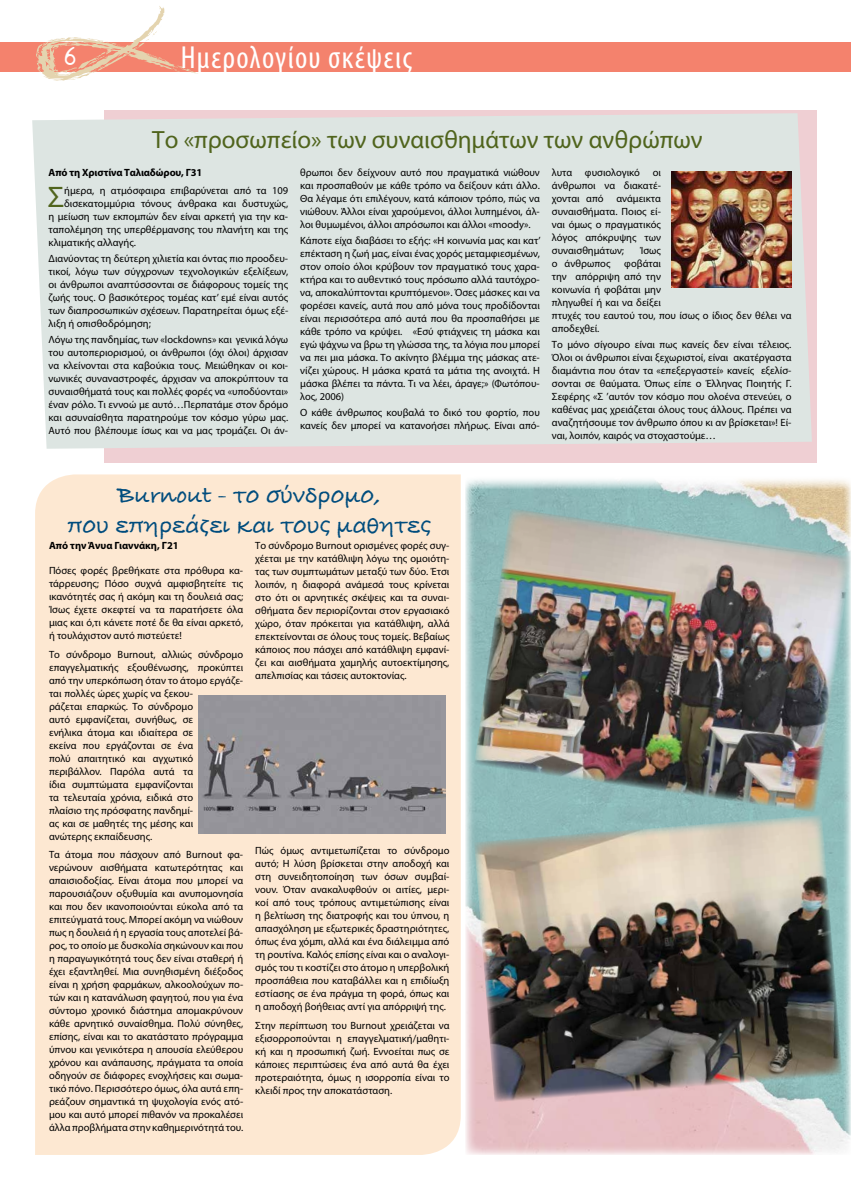
<style>
.page{position:relative;width:851px;height:1191px;background:#fff}
.page>*{position:absolute;margin:0;border:0;box-sizing:border-box;transform-origin:0 0}
.t1{font:condensed 32px "Myriad Pro";letter-spacing:.04em;color:#fff}
.t2{font:29.8px "Myriad Pro";color:#50641d}
.t3{font:700 25px/30px "Bradley Hand ITCTT";color:#004c7d;text-align:center}
.t4{font:25px "Myriad Pro";color:#50641d}
.t5{font:25px "CF Template";color:#fff}
.t6{font:10.5px/13px "Myriad Pro";color:#000;text-align:justify}
.t7{font:700 10.5px "Myriad Pro";letter-spacing:-.005em;color:#000}
</style>
<div class="page">
<div style="left:0;top:43px;width:850px;height:29px;background:#f4826d"></div>
<svg style="left:36px;top:6px;width:163px;height:75px"></svg>
<div style="left:104px;top:111px;width:713px;height:352px;background:#efcfd3"></div>
<div style="left:32px;top:113px;width:779px;height:336px;background:#dde5e2"></div>
<img style="left:671px;top:171px;width:120px;height:117px">
<div style="left:35px;top:474px;width:425px;height:681px;background:#fde8d2"></div>
<img style="left:199px;top:695px;width:246px;height:138px">
<img style="left:465px;top:479px;width:385px;height:676px">
<img style="left:474px;top:814px;width:368px;height:289px">
<img style="left:474px;top:508px;width:376px;height:305px">
<h3 class="t5" style="left:64px;top:38px;width:15px">6</h3>
<h1 class="t1" style="left:181px;top:38px;width:233px">Ημερολογίου σκέψεις</h1>
<h3 class="t4" style="left:152px;top:124px;width:551px">Το «προσωπείο» των συναισθημάτων των ανθρώπων</h3>
<p class="t7" style="left:49px;top:165px;width:155px">Από τη Χριστίνα Ταλιαδώρου, Γ31</p>
<h2 class="t2" style="left:48px;top:179px;width:18px">Σ</h2>
<p class="t6" style="left:64px;top:184px;width:225px">ήμερα, η ατμόσφαιρα επιβαρύνεται από τα 109</p>
<p class="t6" style="left:551px;top:166px;width:111px">λυτα φυσιολογικό οι άνθρωποι να διακατέ&shy;χονται από ανάμεικτα συναισθήματα. Ποιος εί&shy;ναι όμως ο πραγματικός λόγος απόκρυψης των συναισθημάτων;</p>
<p class="t6" style="left:300px;top:166px;width:241px">θρωποι δεν δείχνουν αυτό που πραγματικά νιώθουν και προσπαθούν με κάθε τρόπο να δείξουν κάτι άλλο.<br>Θα λέγαμε ότι επιλέγουν, κατά κάποιον τρόπο, πώς να νιώθουν. Άλλοι είναι χαρούμενοι, άλλοι λυπημένοι, άλ&shy;λοι θυμωμένοι, άλλοι απρόσωποι και άλλοι «moody».</p>
<p class="t6" style="left:300px;top:233px;width:242px">Κάποτε είχα διαβάσει το εξής: «Η κοινωνία μας και κατ’ επέκταση η ζωή μας, είναι ένας χορός μεταμφιεσμένων, στον οποίο όλοι κρύβουν τον πραγματικό τους χαρα&shy;κτήρα και το αυθεντικό τους πρόσωπο αλλά ταυτόχρο&shy;να, αποκαλύπτονται κρυπτόμενοι». Όσες μάσκες και να φορέσει κανείς, αυτά που από μόνα τους προδίδονται είναι περισσότερα από αυτά που θα προσπαθήσει με κάθε τρόπο να κρύψει. «Εσύ φτιάχνεις τη μάσκα και εγώ ψάχνω να βρω τη γλώσσα της, τα λόγια που μπορεί να πει μια μάσκα. Το ακίνητο βλέμμα της μάσκας ατε&shy;νίζει χώρους. Η μάσκα κρατά τα μάτια της ανοιχτά. Η μάσκα βλέπει τα πάντα. Τι να λέει, άραγε;» (Φωτόπου&shy;λος, 2006)</p>
<p class="t6" style="left:300px;top:405px;width:241px">Ο κάθε άνθρωπος κουβαλά το δικό του φορτίο, που κανείς δεν μπορεί να κατανοήσει πλήρως. Είναι από-</p>
<p class="t6" style="left:64px;top:197px;width:225px">δισεκατομμύρια τόνους άνθρακα και δυστυχώς,</p>
<p class="t6" style="left:49px;top:210px;width:241px">η μείωση των εκπομπών δεν είναι αρκετή για την κα-</p>
<p class="t6" style="left:49px;top:223px;width:241px">ταπολέμηση της υπερθέρμανσης του πλανήτη και της</p>
<p class="t6" style="left:49px;top:236px;width:89px">κλιματικής αλλαγής.</p>
<p class="t6" style="left:49px;top:252px;width:241px">Διανύοντας τη δεύτερη χιλιετία και όντας πιο προοδευ&shy;τικοί, λόγω των σύγχρονων τεχνολογικών εξελίξεων, οι άνθρωποι αναπτύσσονται σε διάφορους τομείς της ζωής τους. Ο βασικότερος τομέας κατ’ εμέ είναι αυτός των διαπροσωπικών σχέσεων. Παρατηρείται όμως εξέ&shy;λιξη ή οπισθοδρόμηση;</p>
<p class="t6" style="left:49px;top:333px;width:241px">Λόγω της πανδημίας, των «lockdowns» και γενικά λόγω του αυτοπεριορισμού, οι άνθρωποι (όχι όλοι) άρχισαν να κλείνονται στα καβούκια τους. Μειώθηκαν οι κοι&shy;νωνικές συναναστροφές, άρχισαν να αποκρύπτουν τα συναισθήματά τους και πολλές φορές να «υποδύονται» έναν ρόλο. Τι εννοώ με αυτό…Περπατάμε στον δρόμο και ασυναίσθητα παρατηρούμε τον κόσμο γύρω μας.<br>Αυτό που βλέπουμε ίσως και να μας τρομάζει. Οι άν-</p>
<p class="t6" style="left:640px;top:244px;width:22px">Ίσως</p>
<p class="t6" style="left:551px;top:257px;width:241px;text-align:left;text-indent:72px">φοβάται<br>την απόρριψη από την<br>κοινωνία ή φοβάται μην<br>πληγωθεί ή και να δείξει<br>πτυχές του εαυτού του, που ίσως ο ίδιος δεν θέλει να αποδεχθεί.</p>
<p class="t6" style="left:551px;top:337px;width:241px">Το μόνο σίγουρο είναι πως κανείς δεν είναι τέλειος.<br>Όλοι οι άνθρωποι είναι ξεχωριστοί, είναι ακατέργαστα διαμάντια που όταν τα «επεξεργαστεί» κανείς εξελίσ&shy;σονται σε θαύματα. Όπως είπε ο Έλληνας Ποιητής Γ.<br>Σεφέρης «Σ ’αυτόν τον κόσμο που ολοένα στενεύει, ο καθένας μας χρειάζεται όλους τους άλλους. Πρέπει να αναζητήσουμε τον άνθρωπο όπου κι αν βρίσκεται»! Εί&shy;ναι, λοιπόν, καιρός να στοχαστούμε…</p>
<p class="t6" style="left:551px;top:257px;width:60px">ο άνθρωπος</p>
<h3 class="t3" style="left:68px;top:478px;width:364px">Burnout - το σύνδρομο,<br>που επηρεάζει και τους μαθητες</h3>
<p class="t7" style="left:49px;top:539px;width:131px">Από την Άνυα Γιαννάκη, Γ21</p>
<p class="t6" style="left:49px;top:563px;width:196px">Πόσες φορές βρεθήκατε στα πρόθυρα κα&shy;τάρρευσης; Πόσο συχνά αμφισβητείτε τις ικανότητές σας ή ακόμη και τη δουλειά σας; Ίσως έχετε σκεφτεί να τα παρατήσετε όλα μιας και ό,τι κάνετε ποτέ δε θα είναι αρκετό, ή τουλάχιστον αυτό πιστεύετε!</p>
<p class="t6" style="left:49px;top:647px;width:196px;text-align:left">Το σύνδρομο Burnout, αλλιώς σύνδρομο επαγγελματικής εξουθένωσης, προκύπτει από την υπερκόπωση όταν το άτομο εργάζε&shy;ται πολλές ώρες χωρίς να ξεκου-<br>ράζεται επαρκώς. Το σύνδρομο<br>αυτό εμφανίζεται, συνήθως, σε<br>ενήλικα άτομα και ιδιαίτερα σε<br>εκείνα που εργάζονται σε ένα<br>πολύ απαιτητικό και αγχωτικό περιβάλλον. Παρόλα αυτά τα<br>ίδια συμπτώματα εμφανίζονται<br>τα τελευταία χρόνια, ειδικά στο<br>πλαίσιο της πρόσφατης πανδημί-<br>ας και σε μαθητές της μέσης και<br>ανώτερης εκπαίδευσης.</p>
<p class="t6" style="left:49px;top:848px;width:196px">Τα άτομα που πάσχουν από Burnout φα&shy;νερώνουν αισθήματα κατωτερότητας και απαισιοδοξίας. Είναι άτομα που μπορεί να παρουσιάζουν οξυθυμία και ανυπομονησία και που δεν ικανοποιούνται εύκολα από τα επιτεύγματά τους. Μπορεί ακόμη να νιώθουν πως η δουλειά ή η εργασία τους αποτελεί βά&shy;ρος, το οποίο με δυσκολία σηκώνουν και που η παραγωγικότητά τους δεν είναι σταθερή ή έχει εξαντληθεί. Μια συνηθισμένη διέξοδος είναι η χρήση φαρμάκων, αλκοολούχων πο&shy;τών και η κατανάλωση φαγητού, που για ένα σύντομο χρονικό διάστημα απομακρύνουν κάθε αρνητικό συναίσθημα. Πολύ σύνηθες, επίσης, είναι και το ακατάστατο πρόγραμμα ύπνου και γενικότερα η απουσία ελεύθερου χρόνου και ανάπαυσης, πράγματα τα οποία οδηγούν σε διάφορες ενοχλήσεις και σωμα&shy;τικό πόνο. Περισσότερο όμως, όλα αυτά επη&shy;ρεάζουν σημαντικά τη ψυχολογία ενός ατό&shy;μου και αυτό μπορεί πιθανόν να προκαλέσει άλλα προβλήματα στην καθημερινότητά του.</p>
<p class="t6" style="left:255px;top:539px;width:196px">Το σύνδρομο Burnout ορισμένες φορές συγ&shy;χέεται με την κατάθλιψη λόγω της ομοιότη&shy;τας των συμπτωμάτων μεταξύ των δύο. Έτσι λοιπόν, η διαφορά ανάμεσά τους κρίνεται στο ότι οι αρνητικές σκέψεις και τα συναι&shy;σθήματα δεν περιορίζονται στον εργασιακό χώρο, όταν πρόκειται για κατάθλιψη, αλλά επεκτείνονται σε όλους τους τομείς. Βεβαίως κάποιος που πάσχει από κατάθλιψη εμφανί&shy;ζει και αισθήματα χαμηλής αυτοεκτίμησης, απελπισίας και τάσεις αυτοκτονίας.</p>
<p class="t6" style="left:255px;top:844px;width:196px">Πώς όμως αντιμετωπίζεται το σύνδρομο αυτό; Η λύση βρίσκεται στην αποδοχή και στη συνειδητοποίηση των όσων συμβαί&shy;νουν. Όταν ανακαλυφθούν οι αιτίες, μερι&shy;κοί από τους τρόπους αντιμετώπισης είναι η βελτίωση της διατροφής και του ύπνου, η απασχόληση με εξωτερικές δραστηριότητες, όπως ένα χόμπι, αλλά και ένα διάλειμμα από τη ρουτίνα. Καλός επίσης είναι και ο αναλογι&shy;σμός του τι κοστίζει στο άτομο η υπερβολική προσπάθεια που καταβάλλει και η επιδίωξη εστίασης σε ένα πράγμα τη φορά, όπως και η αποδοχή βοήθειας αντί για απόρριψή της.</p>
<p class="t6" style="left:255px;top:1018px;width:196px">Στην περίπτωση του Burnout χρειάζεται να εξισορροπούνται η επαγγελματική/μαθητι&shy;κή και η προσωπική ζωή. Εννοείται πως σε κάποιες περιπτώσεις ένα από αυτά θα έχει προτεραιότητα, όμως η ισορροπία είναι το κλειδί προς την αποκατάσταση.</p>
</div>
